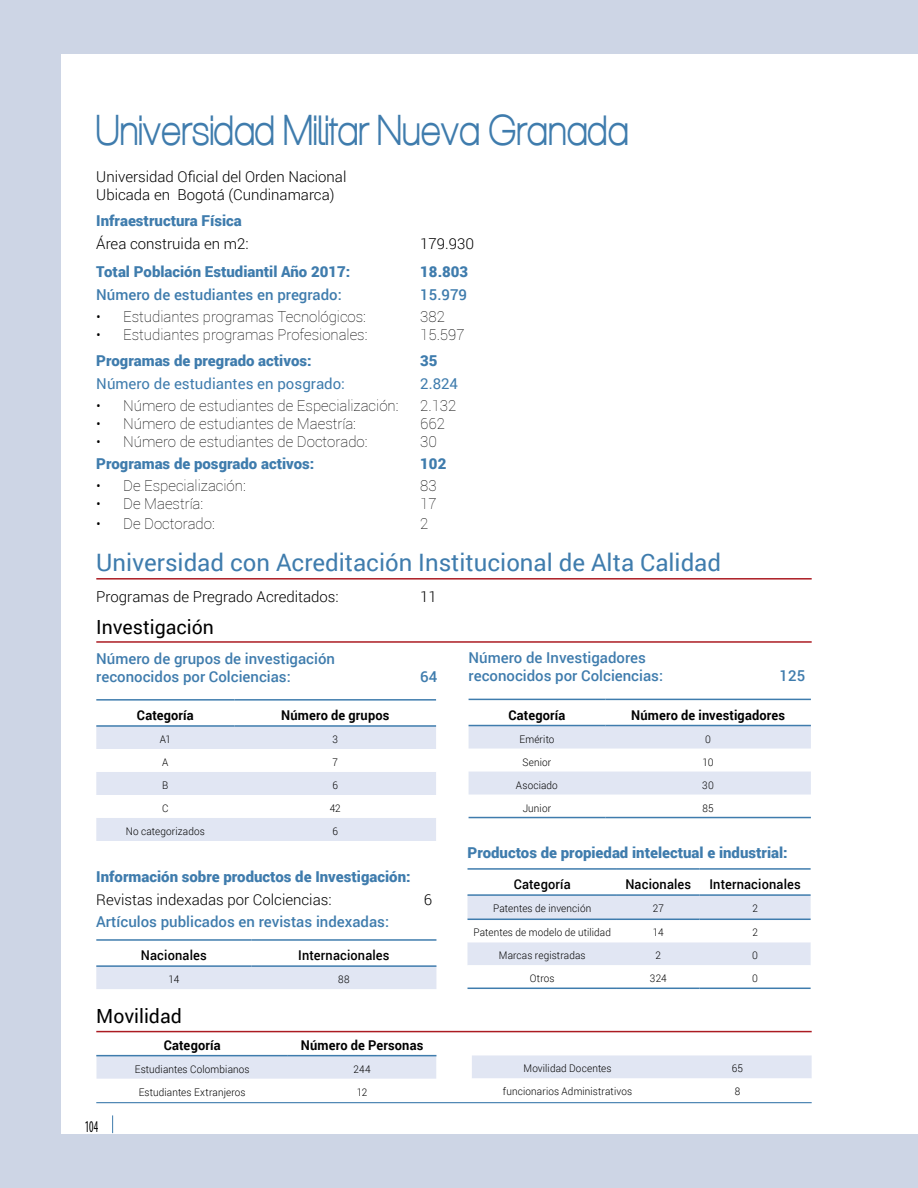
<style>
.page{position:relative;width:918px;height:1188px;background:#cdd5e5}
.page>*{position:absolute;margin:0;border:0;box-sizing:border-box;transform-origin:0 0}
.t1{font:42px "Aliquam";color:#3f7cad;scale:.95 1}
.t2{font:24px "Roboto";color:#3f7cad}
.t3{font:19.5px "Roboto";color:#000}
.t4{font:condensed 16.5px "Myriad Pro";color:#000;scale:.7 1}
.t5{font:100 15px "Roboto";color:#000}
.t6{font:900 15px "Roboto";color:#3f7cad}
.t7{font:500 15px/18px "Roboto";color:#3f7cad}
.t8{font:300 15px/18px "Roboto";color:#000}
.t9{font:15px "Roboto";color:#3f7cad}
.t10{font:700 13.5px "Roboto";letter-spacing:.01em;color:#000;scale:.95 1}
.t11{font:500 13.5px "Roboto";letter-spacing:.01em;color:#000;scale:.95 1}
.t12{font:300 10.5px "Roboto";letter-spacing:.015em;color:#000;scale:.95 1}
</style>
<div class="page">
<div style="left:61px;top:55px;width:857px;height:1079px;background:#fff"></div>
<svg style="left:96px;top:727px;width:340px;height:114px"></svg>
<hr style="left:96px;top:699px;width:138px;height:2px;background:#3f7cad">
<hr style="left:234px;top:699px;width:202px;height:2px;background:#3f7cad">
<hr style="left:96px;top:725px;width:138px;height:2px;background:#3f7cad">
<hr style="left:234px;top:725px;width:202px;height:2px;background:#3f7cad">
<svg style="left:469px;top:726px;width:342px;height:69px"></svg>
<hr style="left:469px;top:699px;width:136px;height:1px;background:#3f7cad">
<hr style="left:605px;top:699px;width:206px;height:1px;background:#3f7cad">
<hr style="left:469px;top:725px;width:136px;height:1px;background:#3f7cad">
<hr style="left:605px;top:725px;width:206px;height:1px;background:#3f7cad">
<hr style="left:469px;top:817px;width:136px;height:1px;background:#3f7cad">
<hr style="left:605px;top:817px;width:206px;height:1px;background:#3f7cad">
<svg style="left:96px;top:1030px;width:341px;height:49px"></svg>
<hr style="left:287px;top:1030px;width:2px;height:25px;background:#fff">
<hr style="left:96px;top:1055px;width:192px;height:1px;background:#3f7cad">
<hr style="left:288px;top:1055px;width:148px;height:1px;background:#3f7cad">
<div style="left:472px;top:1055px;width:340px;height:23px;background:#e1e6f3"></div>
<hr style="left:96px;top:1031px;width:716px;height:1px;background:#ab1b22">
<hr style="left:96px;top:1102px;width:716px;height:1px;background:#3f7cad">
<hr style="left:96px;top:641px;width:716px;height:2px;background:#ab1b22">
<hr style="left:96px;top:578px;width:716px;height:2px;background:#ab1b22">
<div style="left:96px;top:967px;width:340px;height:22px;background:#e1e6f3"></div>
<hr style="left:96px;top:939px;width:155px;height:2px;background:#3f7cad">
<hr style="left:251px;top:939px;width:185px;height:2px;background:#3f7cad">
<hr style="left:96px;top:965px;width:155px;height:2px;background:#3f7cad">
<hr style="left:251px;top:965px;width:185px;height:2px;background:#3f7cad">
<svg style="left:468px;top:896px;width:343px;height:92px"></svg>
<hr style="left:468px;top:894px;width:149px;height:2px;background:#3f7cad">
<hr style="left:617px;top:894px;width:83px;height:2px;background:#3f7cad">
<hr style="left:700px;top:894px;width:111px;height:2px;background:#3f7cad">
<hr style="left:468px;top:919px;width:149px;height:1px;background:#3f7cad">
<hr style="left:617px;top:919px;width:83px;height:1px;background:#3f7cad">
<hr style="left:700px;top:919px;width:111px;height:1px;background:#3f7cad">
<hr style="left:468px;top:868px;width:149px;height:2px;background:#3f7cad">
<hr style="left:617px;top:868px;width:83px;height:2px;background:#3f7cad">
<hr style="left:700px;top:868px;width:111px;height:2px;background:#3f7cad">
<hr style="left:468px;top:988px;width:149px;height:1px;background:#3f7cad">
<hr style="left:617px;top:988px;width:83px;height:1px;background:#3f7cad">
<hr style="left:700px;top:988px;width:111px;height:1px;background:#3f7cad">
<svg style="left:112px;top:1115px;width:1px;height:18px"></svg>
<h1 class="t1" style="left:96px;top:106px;width:563px">Universidad Militar Nueva Granada</h1>
<h3 class="t8" style="left:96px;top:167px;width:252px">Universidad Oficial del Orden Nacional<br>Ubicada en Bogotá (Cundinamarca)</h3>
<h3 class="t6" style="left:96px;top:211px;width:147px">Infraestructura Física</h3>
<h3 class="t8" style="left:96px;top:234px;width:154px">Área construida en m2:</h3>
<h3 class="t8" style="left:420px;top:234px;width:55px">179.930</h3>
<h3 class="t6" style="left:96px;top:262px;width:255px">Total Población Estudiantil Año 2017:</h3>
<h3 class="t6" style="left:420px;top:262px;width:49px">18.803</h3>
<h3 class="t7" style="left:96px;top:285px;width:247px">Número de estudiantes en pregrado:</h3>
<h3 class="t7" style="left:420px;top:285px;width:48px">15.979</h3>
<h3 class="t5" style="left:96px;top:306px;width:271px">• Estudiantes programas Tecnológicos:</h3>
<h3 class="t5" style="left:420px;top:306px;width:26px">382</h3>
<h3 class="t5" style="left:96px;top:324px;width:273px">• Estudiantes programas Profesionales:</h3>
<h3 class="t5" style="left:420px;top:324px;width:46px">15.597</h3>
<h3 class="t6" style="left:96px;top:351px;width:217px">Programas de pregrado activos:</h3>
<h3 class="t6" style="left:420px;top:351px;width:19px">35</h3>
<h3 class="t9" style="left:96px;top:373px;width:250px">Número de estudiantes en posgrado:</h3>
<h3 class="t9" style="left:420px;top:373px;width:39px">2.824</h3>
<h3 class="t5" style="left:96px;top:395px;width:304px">• Número de estudiantes de Especialización:</h3>
<h3 class="t5" style="left:420px;top:395px;width:38px">2.132</h3>
<h3 class="t5" style="left:96px;top:413px;width:261px">• Número de estudiantes de Maestría:</h3>
<h3 class="t5" style="left:420px;top:413px;width:26px">662</h3>
<h3 class="t5" style="left:96px;top:431px;width:273px">• Número de estudiantes de Doctorado:</h3>
<h3 class="t5" style="left:420px;top:431px;width:18px">30</h3>
<h3 class="t6" style="left:96px;top:453px;width:220px">Programas de posgrado activos:</h3>
<h3 class="t6" style="left:420px;top:453px;width:28px">102</h3>
<h3 class="t5" style="left:96px;top:476px;width:151px">• De Especialización:</h3>
<h3 class="t5" style="left:420px;top:476px;width:18px">83</h3>
<h3 class="t5" style="left:96px;top:494px;width:108px">• De Maestría:</h3>
<h3 class="t5" style="left:420px;top:494px;width:18px">17</h3>
<h3 class="t5" style="left:96px;top:514px;width:120px">• De Doctorado:</h3>
<h3 class="t5" style="left:420px;top:514px;width:10px">2</h3>
<h2 class="t2" style="left:96px;top:545px;width:626px">Universidad con Acreditación Institucional de Alta Calidad</h2>
<h3 class="t8" style="left:96px;top:587px;width:244px">Programas de Pregrado Acreditados:</h3>
<h3 class="t8" style="left:420px;top:587px;width:18px">11</h3>
<h3 class="t3" style="left:96px;top:613px;width:119px">Investigación</h3>
<h3 class="t7" style="left:96px;top:649px;width:240px">Número de grupos de investigación reconocidos por Colciencias:</h3>
<h3 class="t7" style="left:469px;top:648px;width:196px">Número de Investigadores reconocidos por Colciencias:</h3>
<h3 class="t7" style="left:420px;top:667px;width:19px">64</h3>
<h3 class="t7" style="left:780px;top:666px;width:27px">125</h3>
<p class="t10" style="left:137px;top:706px;width:61px">Categoría</p>
<p class="t10" style="left:281px;top:706px;width:115px">Número de grupos</p>
<p class="t12" style="left:160px;top:732px;width:13px">A1</p>
<p class="t12" style="left:333px;top:732px;width:7px">3</p>
<p class="t12" style="left:162px;top:755px;width:8px">A</p>
<p class="t12" style="left:333px;top:755px;width:7px">7</p>
<p class="t12" style="left:162px;top:778px;width:8px">B</p>
<p class="t12" style="left:333px;top:778px;width:7px">6</p>
<p class="t12" style="left:162px;top:801px;width:8px">C</p>
<p class="t12" style="left:330px;top:801px;width:13px">42</p>
<p class="t12" style="left:126px;top:824px;width:85px">No categorizados</p>
<p class="t12" style="left:333px;top:824px;width:7px">6</p>
<h3 class="t6" style="left:96px;top:866px;width:316px">Información sobre productos de Investigación:</h3>
<h3 class="t8" style="left:96px;top:890px;width:237px">Revistas indexadas por Colciencias:</h3>
<h3 class="t8" style="left:424px;top:890px;width:10px">6</h3>
<h3 class="t7" style="left:96px;top:912px;width:294px">Artículos publicados en revistas indexadas:</h3>
<p class="t11" style="left:141px;top:946px;width:71px">Nacionales</p>
<p class="t11" style="left:298px;top:946px;width:98px">Internacionales</p>
<p class="t12" style="left:169px;top:972px;width:13px">14</p>
<p class="t12" style="left:338px;top:972px;width:14px">88</p>
<h3 class="t3" style="left:96px;top:1003px;width:87px">Movilidad</h3>
<p class="t10" style="left:164px;top:1035px;width:61px">Categoría</p>
<p class="t10" style="left:301px;top:1035px;width:130px">Número de Personas</p>
<p class="t12" style="left:135px;top:1062px;width:122px">Estudiantes Colombianos</p>
<p class="t12" style="left:354px;top:1062px;width:20px">244</p>
<p class="t12" style="left:139px;top:1085px;width:114px">Estudiantes Extranjeros</p>
<p class="t12" style="left:357px;top:1085px;width:13px">12</p>
<h3 class="t4" style="left:85px;top:1117px;width:21px">104</h3>
<p class="t10" style="left:509px;top:705px;width:61px">Categoría</p>
<p class="t10" style="left:631px;top:705px;width:163px">Número de investigadores</p>
<p class="t12" style="left:519px;top:732px;width:39px">Emérito</p>
<p class="t12" style="left:705px;top:732px;width:8px">0</p>
<p class="t12" style="left:523px;top:755px;width:32px">Senior</p>
<p class="t12" style="left:703px;top:755px;width:13px">10</p>
<p class="t12" style="left:516px;top:778px;width:46px">Asociado</p>
<p class="t12" style="left:702px;top:778px;width:14px">30</p>
<p class="t12" style="left:523px;top:801px;width:31px">Junior</p>
<p class="t12" style="left:702px;top:801px;width:13px">85</p>
<h3 class="t6" style="left:468px;top:842px;width:322px">Productos de propiedad intelectual e industrial:</h3>
<p class="t11" style="left:514px;top:875px;width:61px">Categoría</p>
<p class="t11" style="left:625px;top:875px;width:71px">Nacionales</p>
<p class="t11" style="left:710px;top:875px;width:98px">Internacionales</p>
<p class="t12" style="left:493px;top:901px;width:105px">Patentes de invención</p>
<p class="t12" style="left:653px;top:901px;width:13px">27</p>
<p class="t12" style="left:752px;top:901px;width:7px">2</p>
<p class="t12" style="left:474px;top:925px;width:146px">Patentes de modelo de utilidad</p>
<p class="t12" style="left:653px;top:925px;width:13px">14</p>
<p class="t12" style="left:752px;top:925px;width:7px">2</p>
<p class="t12" style="left:499px;top:948px;width:93px">Marcas registradas</p>
<p class="t12" style="left:656px;top:948px;width:7px">2</p>
<p class="t12" style="left:752px;top:948px;width:8px">0</p>
<p class="t12" style="left:530px;top:971px;width:28px">Otros</p>
<p class="t12" style="left:650px;top:971px;width:19px">324</p>
<p class="t12" style="left:752px;top:971px;width:8px">0</p>
<p class="t12" style="left:524px;top:1061px;width:94px">Movilidad Docentes</p>
<p class="t12" style="left:732px;top:1061px;width:13px">65</p>
<p class="t12" style="left:503px;top:1084px;width:137px">funcionarios Administrativos</p>
<p class="t12" style="left:735px;top:1084px;width:7px">8</p>
</div>
